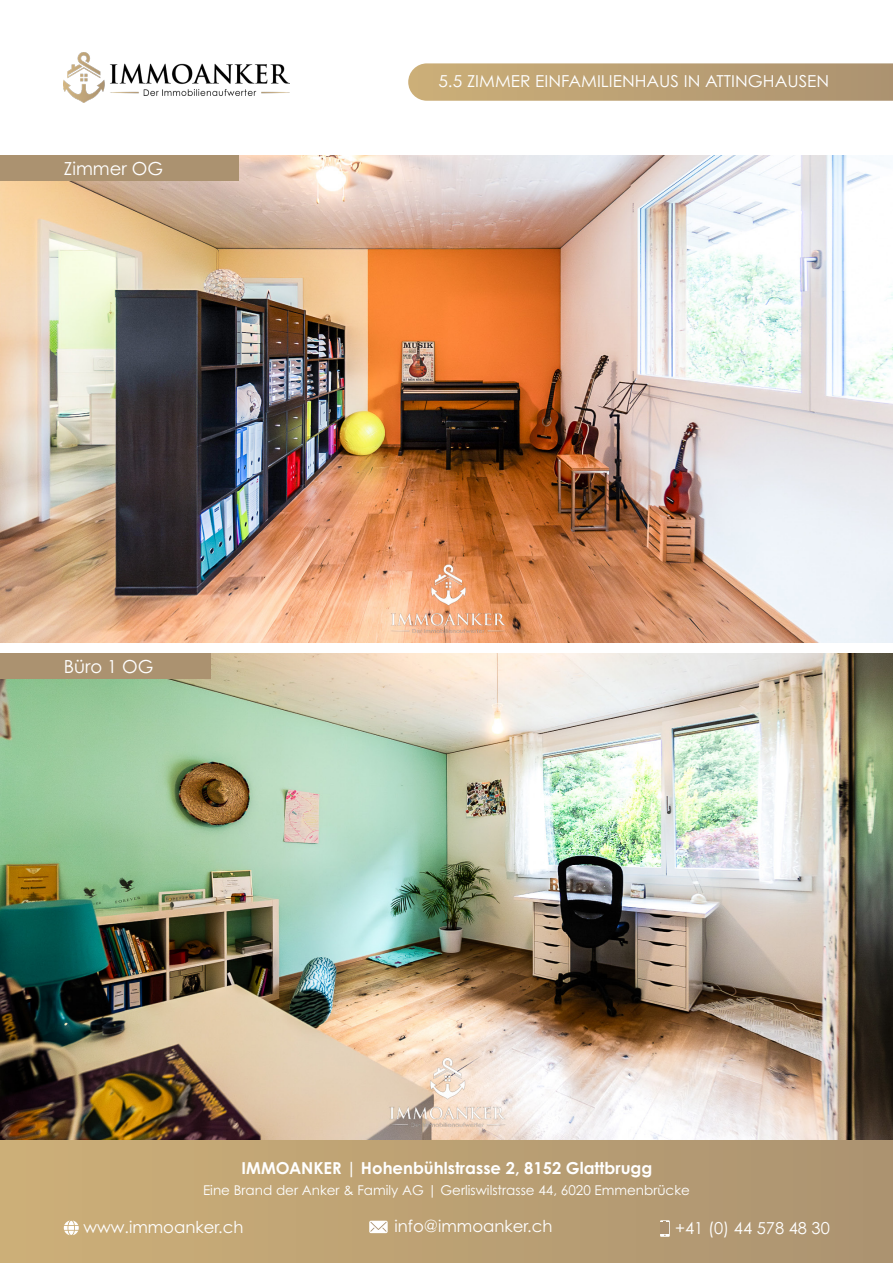
<style>
.page{position:relative;width:893px;height:1263px;background:#fff}
.page>*{position:absolute;margin:0;border:0;box-sizing:border-box;transform-origin:0 0}
.t1{font:18px "Century Gothic Pro";color:#fff}
.t2{font:16.5px "Century Gothic Pro";color:#fff}
.t3{font:700 16.5px "Century Gothic Pro";color:#fff}
.t4{font:16.5px "Century Gothic Pro";color:#fff;scale:1.04 1}
.t5{font:13.5px "Century Gothic Pro";color:#fff}
</style>
<div class="page">
<div style="left:0;top:1140px;width:893px;height:123px;background:linear-gradient(to right,#cdaf78,#ab9370)"></div>
<svg style="left:408px;top:63px;width:485px;height:38px;background:#bda277"></svg>
<img style="left:64px;top:53px;width:225px;height:49px">
<svg style="left:64px;top:1220px;width:15px;height:15px"></svg>
<svg style="left:369px;top:1221px;width:19px;height:12px"></svg>
<svg style="left:370px;top:1222px;width:17px;height:10px"></svg>
<svg style="left:660px;top:1220px;width:10px;height:17px"></svg>
<div style="left:661px;top:1222px;width:8px;height:12px;background:#ab9170"></div>
<img style="left:0;top:156px;width:893px;height:486px">
<div style="left:0;top:156px;width:238px;height:25px;background:#ab9270"></div>
<img style="left:0;top:653px;width:893px;height:487px">
<div style="left:0;top:653px;width:210px;height:26px;background:#ab9270"></div>
<h1 class="t1" style="left:64px;top:157px;width:101px">Zimmer OG</h1>
<h1 class="t1" style="left:64px;top:655px;width:91px">Büro 1 OG</h1>
<p class="t4" style="left:438px;top:71px;width:377px">5.5 ZIMMER EINFAMILIENHAUS IN ATTINGHAUSEN</p>
<p class="t3" style="left:242px;top:1158px;width:412px">IMMOANKER | Hohenbühlstrasse 2, 8152 Glattbrugg</p>
<p class="t5" style="left:203px;top:1182px;width:488px">Eine Brand der Anker &amp; Family AG | Gerliswilstrasse 44, 6020 Emmenbrücke</p>
<p class="t2" style="left:83px;top:1217px;width:162px">www.immoanker.ch</p>
<p class="t2" style="left:394px;top:1216px;width:160px">info@immoanker.ch</p>
<p class="t2" style="left:675px;top:1218px;width:156px">+41 (0) 44 578 48 30</p>
</div>
